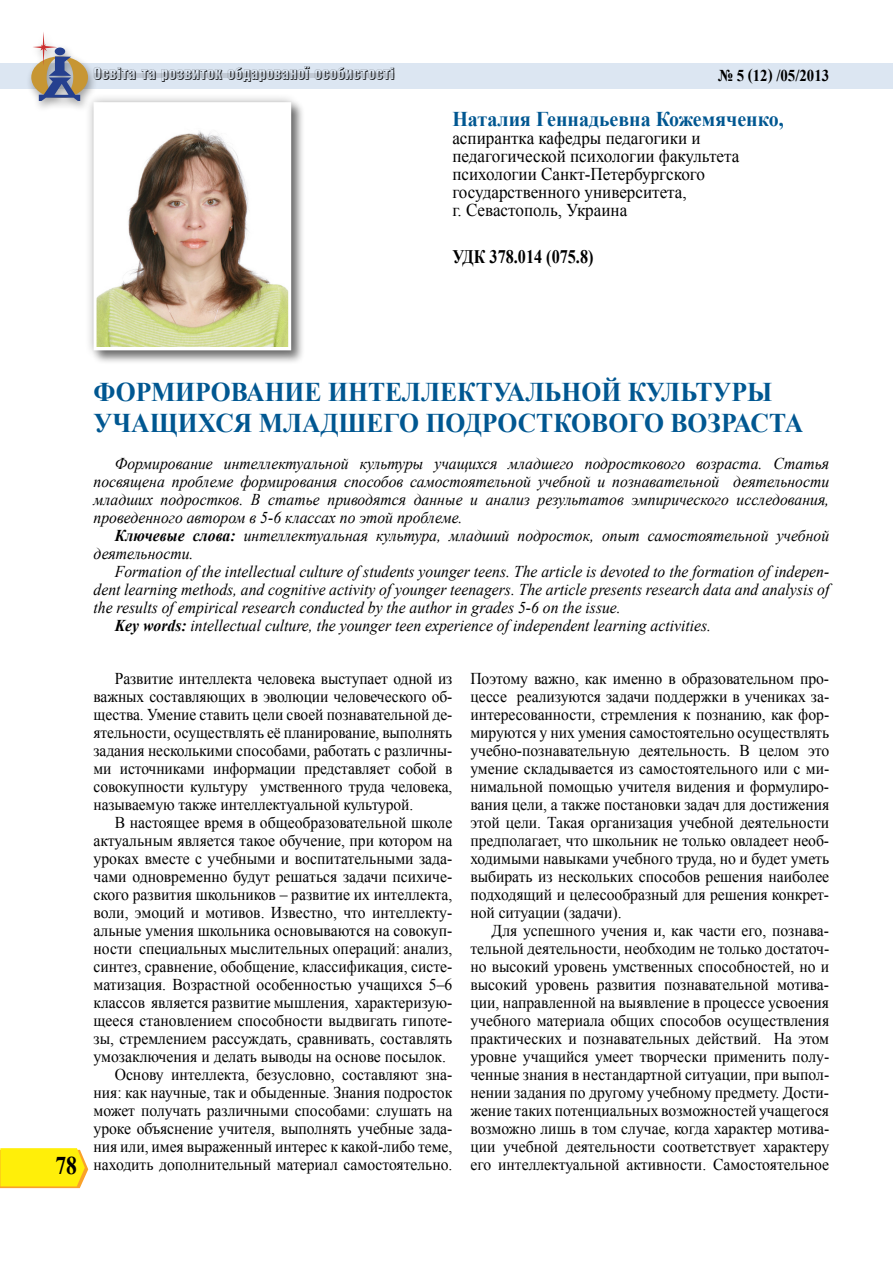
<style>
.page{position:relative;width:893px;height:1263px;background:#fff}
.page>*{position:absolute;margin:0;border:0;box-sizing:border-box;transform-origin:0 0}
.t1{font:700 27px/31.5px "Times New Roman";color:#005791;scale:.95 1}
.t2{font:700 25.5px "Times New Roman";color:#000;scale:.85 1}
.t3{font:700 21px "Times New Roman";color:#005791;scale:.95 1}
.t4{font:700 19.05px "Times New Roman";color:#000;scale:.85 1}
.t5{font:18px/18px "Times New Roman";color:#000;scale:.95 1}
.t6{font:16.5px/18px "Times New Roman";color:#000;text-align:justify;scale:.95 1}
.t7{font:italic 16.5px/18px "Times New Roman";color:#000;text-align:justify;scale:.95 1}
.t8{font:16.5px/18px "Times New Roman";color:#000;text-align:justify;scale:.94 1}
.t9{font:16.5px "Helios Compr Shadow";color:#000}
.t10{font:700 16.5px "Times New Roman";color:#000;scale:.9 1}
.s1{font-weight:700}
</style>
<div class="page">
<div style="left:1px;top:63px;width:892px;height:26px;background:#dce6f2"></div>
<svg style="left:0;top:1148px;width:88px;height:40px;background:#feea18"></svg>
<hr style="left:94px;top:73px;width:300px;height:4px;background:#c2cad5">
<div style="left:26px;top:30px;width:72px;height:82px;background:#000;opacity:.37"></div>
<svg style="left:31px;top:31px;width:57px;height:70px"></svg>
<div style="left:91px;top:100px;width:214px;height:265px;background:#f3f3f3"></div>
<div style="left:84px;top:92px;width:217px;height:268px;background:#000;opacity:.3"></div>
<img style="left:98px;top:107px;width:189px;height:239px">
<div style="left:94px;top:102px;width:197px;height:248px;border:3px solid #fff"></div>
<p class="t9" style="left:94px;top:65px;width:303px">Освіта та розвиток обдарованої особистості</p>
<p class="t10" style="left:718px;top:64px;width:125px">№ 5 (12) /05/2013</p>
<p class="t3" style="left:452px;top:104px;width:350px">Наталия Геннадьевна Кожемяченко,</p>
<p class="t5" style="left:452px;top:129px;width:304px">аспирантка кафедры педагогики и педагогической психологии факультета психологии Санкт-Петербургского государственного университета,<br>г. Севастополь, Украина</p>
<p class="t4" style="left:452px;top:244px;width:168px">УДК 378.014 (075.8)</p>
<h2 class="t2" style="left:55px;top:1148px;width:27px">78</h2>
<h1 class="t1" style="left:94px;top:375px;width:749px">ФОРМИРОВАНИЕ ИНТЕЛЛЕКТУАЛЬНОЙ КУЛЬТУРЫ<br>УЧАЩИХСЯ МЛАДШЕГО ПОДРОСТКОВОГО ВОЗРАСТА</h1>
<p class="t7" style="left:94px;top:454px;width:776px;text-indent:21px">Формирование интеллектуальной культуры учащихся младшего подросткового возраста. Статья посвящена проблеме формирования способов самостоятельной учебной и познавательной деятельности младших подростков. В статье приводятся данные и анализ результатов эмпирического исследования, проведенного автором в 5-6 классах по этой проблеме.</p>
<p class="t7" style="left:94px;top:526px;width:776px;text-indent:21px"><span class="s1">Ключевые слова:</span> интеллектуальная культура, младший подросток, опыт самостоятельной учебной деятельности.</p>
<p class="t7" style="left:115px;top:562px;width:753px">Formation of the intellectual culture of students younger teens. The article is devoted to the formation of indepen-</p>
<p class="t7" style="left:94px;top:580px;width:776px">dent learning methods, and cognitive activity of younger teenagers. The article presents research data and analysis of</p>
<p class="t7" style="left:94px;top:598px;width:556px">the results of empirical research conducted by the author in grades 5-6 on the issue.</p>
<p class="t7" style="left:115px;top:616px;width:629px"><span class="s1">Key words:</span> intellectual culture, the younger teen experience of independent learning activities.</p>
<p class="t8" style="left:94px;top:669px;width:383px;text-indent:21px">Развитие интеллекта человека выступает одной из важных составляющих в эволюции человеческого об&shy;щества. Умение ставить цели своей познавательной де&shy;ятельности, осуществлять её планирование, выполнять задания несколькими способами, работать с различны&shy;ми источниками информации представляет собой в совокупности культуру умственного труда человека, называемую также интеллектуальной культурой.</p>
<p class="t6" style="left:115px;top:813px;width:357px">В настоящее время в общеобразовательной школе</p>
<p class="t6" style="left:94px;top:831px;width:379px">актуальным является такое обучение, при котором на</p>
<p class="t6" style="left:94px;top:849px;width:379px">уроках вместе с учебными и воспитательными зада-</p>
<p class="t6" style="left:94px;top:867px;width:379px">чами одновременно будут решаться задачи психиче-</p>
<p class="t6" style="left:94px;top:885px;width:379px">ского развития школьников – развитие их интеллекта,</p>
<p class="t6" style="left:94px;top:903px;width:379px">воли, эмоций и мотивов. Известно, что интеллекту-</p>
<p class="t6" style="left:94px;top:921px;width:379px">альные умения школьника основываются на совокуп-</p>
<p class="t6" style="left:94px;top:939px;width:379px">ности специальных мыслительных операций: анализ,</p>
<p class="t6" style="left:94px;top:957px;width:379px">синтез, сравнение, обобщение, классификация, систе-</p>
<p class="t6" style="left:94px;top:975px;width:379px">матизация. Возрастной особенностью учащихся 5–6</p>
<p class="t6" style="left:94px;top:993px;width:379px">классов является развитие мышления, характеризую-</p>
<p class="t6" style="left:94px;top:1011px;width:379px">щееся становлением способности выдвигать гипоте-</p>
<p class="t6" style="left:94px;top:1029px;width:379px">зы, стремлением рассуждать, сравнивать, составлять</p>
<p class="t6" style="left:94px;top:1047px;width:373px">умозаключения и делать выводы на основе посылок.</p>
<p class="t6" style="left:115px;top:1065px;width:357px">Основу интеллекта, безусловно, составляют зна-</p>
<p class="t6" style="left:94px;top:1083px;width:379px">ния: как научные, так и обыденные. Знания подросток</p>
<p class="t6" style="left:94px;top:1101px;width:379px">может получать различными способами: слушать на</p>
<p class="t6" style="left:94px;top:1119px;width:379px">уроке объяснение учителя, выполнять учебные зада-</p>
<p class="t6" style="left:94px;top:1137px;width:379px">ния или, имея выраженный интерес к какой-либо теме,</p>
<p class="t6" style="left:94px;top:1155px;width:379px">находить дополнительный материал самостоятельно.</p>
<p class="t6" style="left:470px;top:669px;width:379px">Поэтому важно, как именно в образовательном про&shy;цессе реализуются задачи поддержки в учениках за&shy;интересованности, стремления к познанию, как фор&shy;мируются у них умения самостоятельно осуществлять учебно-познавательную деятельность. В целом это умение складывается из самостоятельного или с ми&shy;нимальной помощью учителя видения и формулиро&shy;вания цели, а также постановки задач для достижения этой цели. Такая организация учебной деятельности предполагает, что школьник не только овладеет необ&shy;ходимыми навыками учебного труда, но и будет уметь выбирать из нескольких способов решения наиболее подходящий и целесообразный для решения конкрет&shy;ной ситуации (задачи).</p>
<p class="t6" style="left:470px;top:921px;width:379px;text-indent:21px">Для успешного учения и, как части его, познава&shy;тельной деятельности, необходим не только достаточ&shy;но высокий уровень умственных способностей, но и высокий уровень развития познавательной мотива&shy;ции, направленной на выявление в процессе усвоения учебного материала общих способов осуществления практических и познавательных действий. На этом уровне учащийся умеет творчески применить полу&shy;ченные знания в нестандартной ситуации, при выпол&shy;нении задания по другому учебному предмету. Дости&shy;жение таких потенциальных возможностей учащегося возможно лишь в том случае, когда характер мотива&shy;ции учебной деятельности соответствует характеру его интеллектуальной активности. Самостоятельное</p>
</div>
